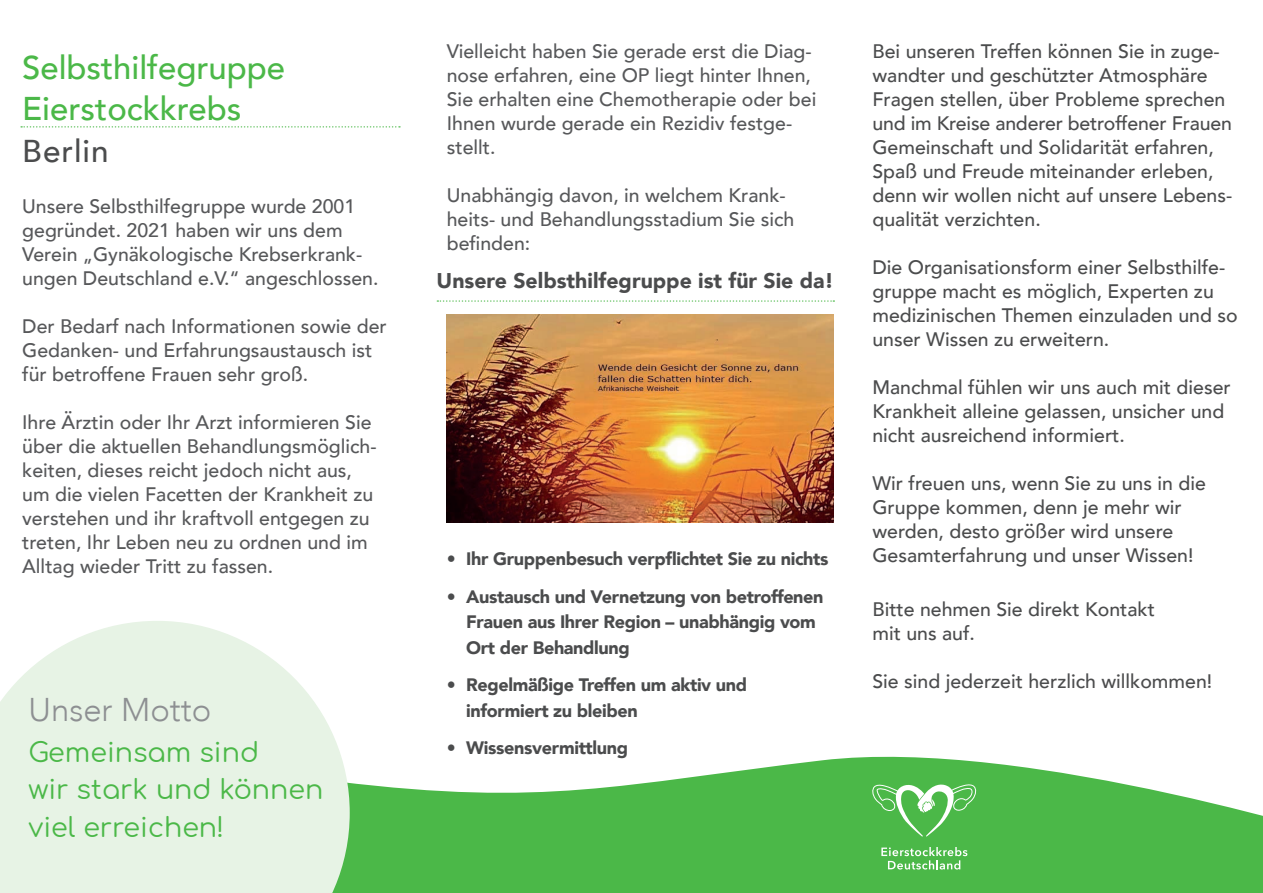
<style>
.page{position:relative;width:1263px;height:893px;background:#fff}
.page>*{position:absolute;margin:0;border:0;box-sizing:border-box;transform-origin:0 0}
.t1{font:500 32.85px/40.5px "Avenir";color:#4bb848}
.t2{font:300 32.85px "Avenir";color:#8d8f92}
.t3{font:500 31.5px "Avenir";letter-spacing:.03em;color:#4b4c4d}
.t4{font:27px/37.5px "Comfortaa";color:#4bb848}
.t5{font:900 21.3px "Avenir";color:#4b4c4d}
.t6{font:500 19.5px/24px "Avenir";color:#57585a}
.t7{font:500 19.5px/24px "Avenir";color:#4b4c4d}
.t8{font:900 18px/25.5px "Avenir";letter-spacing:-.02em;color:#4b4c4d}
</style>
<div class="page">
<svg style="left:350px;top:756px;width:913px;height:137px;fill:#4bb848"></svg>
<svg style="left:21px;top:126px;width:379px;height:2px"></svg>
<svg style="left:437px;top:300px;width:397px;height:2px"></svg>
<svg style="left:0;top:621px;width:350px;height:272px;background:#e9f4e7"></svg>
<svg style="left:881px;top:847px;width:86px;height:22px;background:#77c975"></svg>
<svg style="left:871px;top:783px;width:106px;height:54px;background:#6dc56b"></svg>
<img style="left:447px;top:314px;width:386px;height:208px">
<h1 class="t1" style="left:22px;top:46px;width:264px">Selbsthilfegruppe<br>Eierstockkrebs</h1>
<h2 class="t3" style="left:22px;top:124px;width:88px">Berlin</h2>
<p class="t6" style="left:22px;top:193px;width:358px">Unsere Selbsthilfegruppe wurde 2001 gegründet. 2021 haben wir uns dem Verein „Gynäkologische Krebserkrank&shy;ungen Deutschland e.V.“ angeschlossen.</p>
<p class="t6" style="left:22px;top:313px;width:366px">Der Bedarf nach Informationen sowie der<br>Gedanken- und Erfahrungsaustausch ist für betroffene Frauen sehr groß.</p>
<p class="t6" style="left:22px;top:409px;width:356px">Ihre Ärztin oder Ihr Arzt informieren Sie über die aktuellen Behandlungsmöglich&shy;keiten, dieses reicht jedoch nicht aus, um die vielen Facetten der Krankheit zu verstehen und ihr kraftvoll entgegen zu treten, Ihr Leben neu zu ordnen und im Alltag wieder Tritt zu fassen.</p>
<h1 class="t2" style="left:29px;top:690px;width:184px">Unser Motto</h1>
<h3 class="t4" style="left:29px;top:730px;width:296px">Gemeinsam sind<br>wir stark und können viel erreichen!</h3>
<p class="t6" style="left:447px;top:38px;width:371px">Vielleicht haben Sie gerade erst die Diag&shy;nose erfahren, eine OP liegt hinter Ihnen, Sie erhalten eine Chemotherapie oder bei Ihnen wurde gerade ein Rezidiv festge&shy;stellt.</p>
<p class="t6" style="left:447px;top:182px;width:349px">Unabhängig davon, in welchem Krank&shy;heits- und Behandlungsstadium Sie sich befinden:</p>
<p class="t5" style="left:437px;top:262px;width:399px">Unsere Selbsthilfegruppe ist für Sie da!</p>
<p class="t8" style="left:447px;top:546px;width:383px">• Ihr Gruppenbesuch verpflichtet Sie zu nichts</p>
<p class="t8" style="left:466px;top:583px;width:359px;text-indent:-19px">• Austausch und Vernetzung von betroffenen<br>Frauen aus Ihrer Region – unabhängig vom<br>Ort der Behandlung</p>
<p class="t8" style="left:466px;top:672px;width:282px;text-indent:-19px">• Regelmäßige Treffen um aktiv und informiert zu bleiben</p>
<p class="t8" style="left:447px;top:735px;width:183px">• Wissensvermittlung</p>
<p class="t7" style="left:872px;top:38px;width:361px">Bei unseren Treffen können Sie in zuge&shy;wandter und geschützter Atmosphäre Fragen stellen, über Probleme sprechen und im Kreise anderer betroffener Frauen Gemeinschaft und Solidarität erfahren, Spaß und Freude miteinander erleben, denn wir wollen nicht auf unsere Lebens&shy;qualität verzichten.</p>
<p class="t7" style="left:872px;top:254px;width:367px">Die Organisationsform einer Selbsthilfe&shy;gruppe macht es möglich, Experten zu medizinischen Themen einzuladen und so unser Wissen zu erweitern.</p>
<p class="t7" style="left:872px;top:374px;width:360px">Manchmal fühlen wir uns auch mit dieser<br>Krankheit alleine gelassen, unsicher und nicht ausreichend informiert.</p>
<p class="t7" style="left:872px;top:470px;width:335px">Wir freuen uns, wenn Sie zu uns in die Gruppe kommen, denn je mehr wir werden, desto größer wird unsere Gesamterfahrung und unser Wissen!</p>
<p class="t7" style="left:872px;top:597px;width:284px">Bitte nehmen Sie direkt Kontakt mit uns auf.</p>
<p class="t7" style="left:872px;top:669px;width:341px">Sie sind jederzeit herzlich willkommen!</p>
</div>
